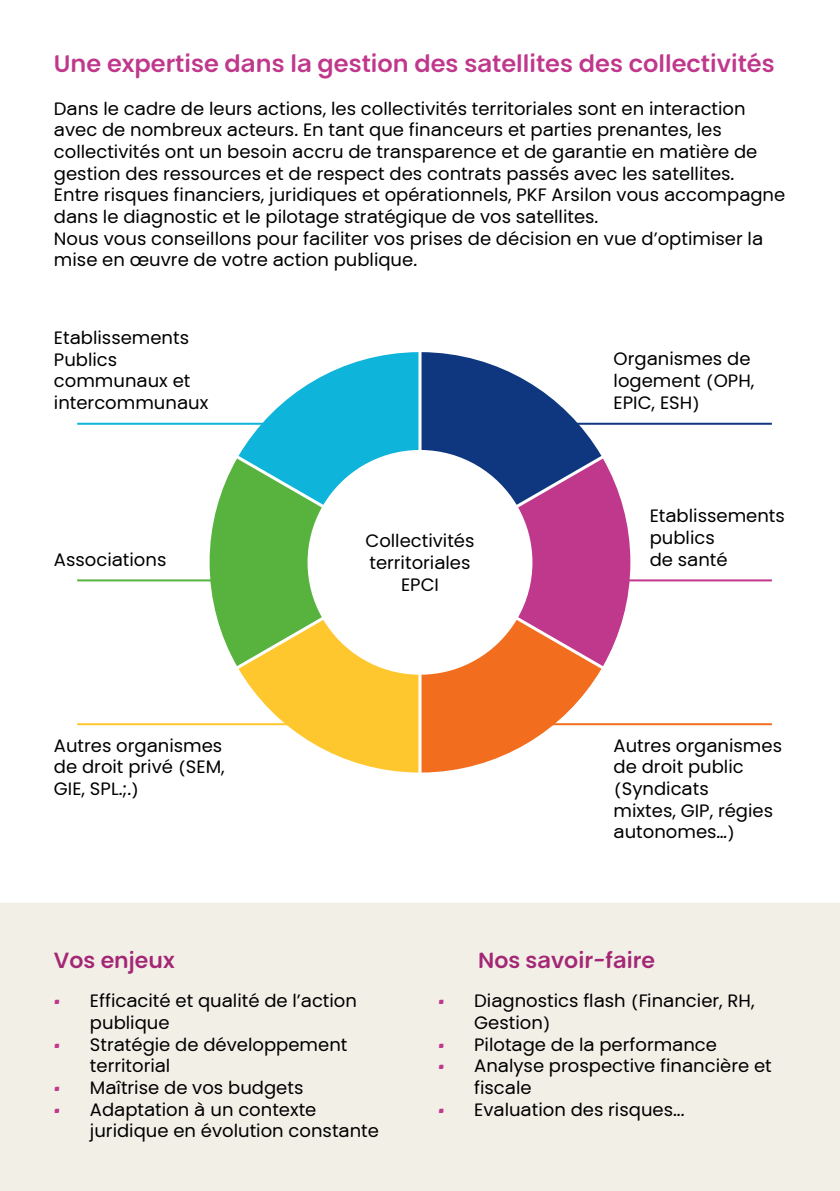
<style>
.page{position:relative;width:840px;height:1191px;background:#fff}
.page>*{position:absolute;margin:0;border:0;box-sizing:border-box;transform-origin:0 0}
.t1{font:700 24px "PKF Global Sans";color:#bf388c}
.t2{font:700 22px "PKF Global Sans";color:#a42775}
.t3{font:18px/21.6px "PKF Global Sans";color:#000}
.s1{color:#bf388c}
</style>
<div class="page">
<div style="left:0;top:903px;width:839px;height:288px;background:#f2efe7"></div>
<hr style="left:506px;top:423px;width:265px;height:2px;background:#0f3780">
<hr style="left:77px;top:423px;width:265px;height:2px;background:#0eb4da">
<hr style="left:577px;top:579px;width:194px;height:2px;background:#bf388c">
<hr style="left:77px;top:579px;width:194px;height:2px;background:#57b33e">
<hr style="left:492px;top:723px;width:279px;height:2px;background:#f26e1e">
<hr style="left:77px;top:723px;width:279px;height:2px;background:#ffc72e">
<svg style="left:209px;top:352px;width:421px;height:420px"></svg>
<h1 class="t1" style="left:54px;top:48px;width:722px">Une expertise dans la gestion des satellites des collectivités</h1>
<p class="t3" style="left:54px;top:98px;width:732px">Dans le cadre de leurs actions, les collectivités territoriales sont en interaction avec de nombreux acteurs. En tant que financeurs et parties prenantes, les collectivités ont un besoin accru de transparence et de garantie en matière de gestion des ressources et de respect des contrats passés avec les satellites.<br>Entre risques financiers, juridiques et opérationnels, PKF Arsilon vous accompagne dans le diagnostic et le pilotage stratégique de vos satellites.<br>Nous vous conseillons pour faciliter vos prises de décision en vue d’optimiser la mise en œuvre de votre action publique.</p>
<p class="t3" style="left:54px;top:327px;width:156px">Etablissements<br>Publics communaux et intercommunaux</p>
<p class="t3" style="left:54px;top:548px;width:114px">Associations</p>
<p class="t3" style="left:54px;top:734px;width:172px">Autres organismes de droit privé (SEM,<br>GIE, SPL.;.)</p>
<p class="t3" style="left:365px;top:530px;width:111px;text-align:center">Collectivités territoriales<br>EPCI</p>
<p class="t3" style="left:613px;top:348px;width:142px">Organismes de logement (OPH,<br>EPIC, ESH)</p>
<p class="t3" style="left:649px;top:505px;width:137px">Etablissements publics<br>de santé</p>
<p class="t3" style="left:613px;top:734px;width:170px">Autres organismes de droit public (Syndicats<br>mixtes, GIP, régies autonomes…)</p>
<p class="t2" style="left:54px;top:946px;width:122px">Vos enjeux</p>
<p class="t2" style="left:478px;top:946px;width:178px">Nos savoir-faire</p>
<p class="t3" style="left:90px;top:990px;width:268px;text-indent:-36px"><span class="s1">•</span> Efficacité et qualité de l’action publique</p>
<p class="t3" style="left:90px;top:1033px;width:259px;text-indent:-36px"><span class="s1">•</span> Stratégie de développement territorial</p>
<p class="t3" style="left:54px;top:1076px;width:251px"><span class="s1">•</span> Maîtrise de vos budgets</p>
<p class="t3" style="left:90px;top:1098px;width:290px;text-indent:-36px"><span class="s1">•</span> Adaptation à un contexte juridique en évolution constante</p>
<p class="t3" style="left:474px;top:990px;width:282px;text-indent:-36px"><span class="s1">•</span> Diagnostics flash (Financier, RH,<br>Gestion)</p>
<p class="t3" style="left:438px;top:1033px;width:280px"><span class="s1">•</span> Pilotage de la performance</p>
<p class="t3" style="left:474px;top:1055px;width:299px;text-indent:-36px"><span class="s1">•</span> Analyse prospective financière et fiscale</p>
<p class="t3" style="left:438px;top:1098px;width:248px"><span class="s1">•</span> Evaluation des risques...</p>
</div>
